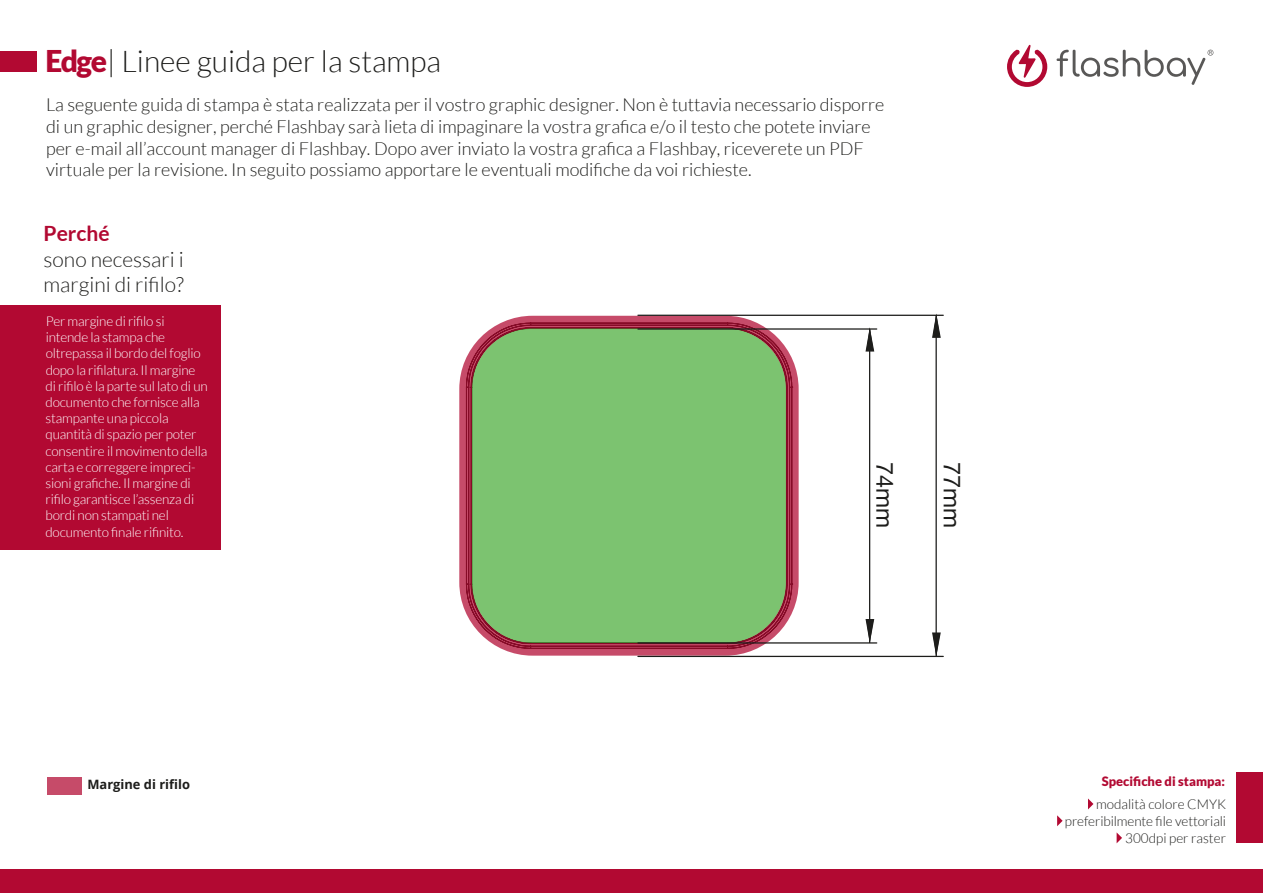
<style>
.page{position:relative;width:1263px;height:893px;background:#fff}
.page>*{position:absolute;margin:0;border:0;box-sizing:border-box;transform-origin:0 0}
.t1{font:300 30px "Lato";color:#1d1d1b}
.t2{font:23.55px "Helvetica Neue LT Pro";color:#1d1d1b}
.t3{font:300 21px/25.2px "Lato";color:#1d1d1b}
.t4{font:700 21px "Lato";color:#b20932}
.t5{font:300 18px/21.6px "Lato";color:#1d1d1b}
.t6{font:300 13.5px/16.2px "Lato";letter-spacing:-.015em;color:#fff}
.t7{font:300 13.5px/17.2px "Lato";color:#1d1d1b;text-align:right}
.t8{font:900 12.9px "Lato";color:#b20932}
.t9{font:700 12.9px "Open Sans";color:#1d1d1b}
.s1{font-weight:900;color:#b20932}
</style>
<div class="page">
<div style="left:1px;top:869px;width:1262px;height:24px;background:#b20932"></div>
<svg style="left:1007px;top:44px;width:40px;height:43px"></svg>
<svg style="left:1057px;top:50px;width:156px;height:35px"></svg>
<div style="left:0;top:51px;width:37px;height:21px;background:#b20932"></div>
<div style="left:0;top:305px;width:220px;height:245px;background:#b20932"></div>
<div style="left:1236px;top:772px;width:27px;height:71px;background:#b20932"></div>
<svg style="left:1088px;top:798px;width:5px;height:11px"></svg>
<svg style="left:1057px;top:815px;width:6px;height:11px"></svg>
<svg style="left:1117px;top:833px;width:5px;height:10px"></svg>
<div style="left:48px;top:777px;width:34px;height:17px;background:#c64b69"></div>
<svg style="left:459px;top:316px;width:178px;height:340px;background:#87b271"></svg>
<svg style="left:637px;top:315px;width:307px;height:342px"></svg>
<svg style="left:932px;top:314px;width:9px;height:24px"></svg>
<svg style="left:932px;top:632px;width:9px;height:24px"></svg>
<h1 class="t1" style="left:45px;top:45px;width:397px"><span class="s1">Edge</span>| Linee guida per la stampa</h1>
<p class="t5" style="left:46px;top:94px;width:840px">La seguente guida di stampa è stata realizzata per il vostro graphic designer. Non è tuttavia necessario disporre di un graphic designer, perché Flashbay sarà lieta di impaginare la vostra grafica e/o il testo che potete inviare per e-mail all’account manager di Flashbay. Dopo aver inviato la vostra grafica a Flashbay, riceverete un PDF virtuale per la revisione. In seguito possiamo apportare le eventuali modifiche da voi richieste.</p>
<p class="t4" style="left:44px;top:222px;width:68px">Perché</p>
<p class="t3" style="left:44px;top:247px;width:142px">sono necessari i margini di rifilo?</p>
<p class="t6" style="left:45px;top:313px;width:164px">Per margine di rifilo si intende la stampa che oltrepassa il bordo del foglio dopo la rifilatura. Il margine di rifilo è la parte sul lato di un documento che fornisce alla stampante una piccola quantità di spazio per poter consentire il movimento della carta e correggere impreci&shy;sioni grafiche. Il margine di rifilo garantisce l’assenza di bordi non stampati nel documento finale rifinito.</p>
<p class="t9" style="left:88px;top:775px;width:104px">Margine di rifilo</p>
<h2 class="t2" style="left:900px;top:462px;width:68px;rotate:90deg">74mm</h2>
<h2 class="t2" style="left:967px;top:462px;width:68px;rotate:90deg">77mm</h2>
<p class="t8" style="left:1102px;top:773px;width:125px">Specifiche di stampa:</p>
<p class="t7" style="left:1065px;top:795px;width:163px">modalità colore CMYK preferibilmente file vettoriali<br>300dpi per raster</p>
</div>
